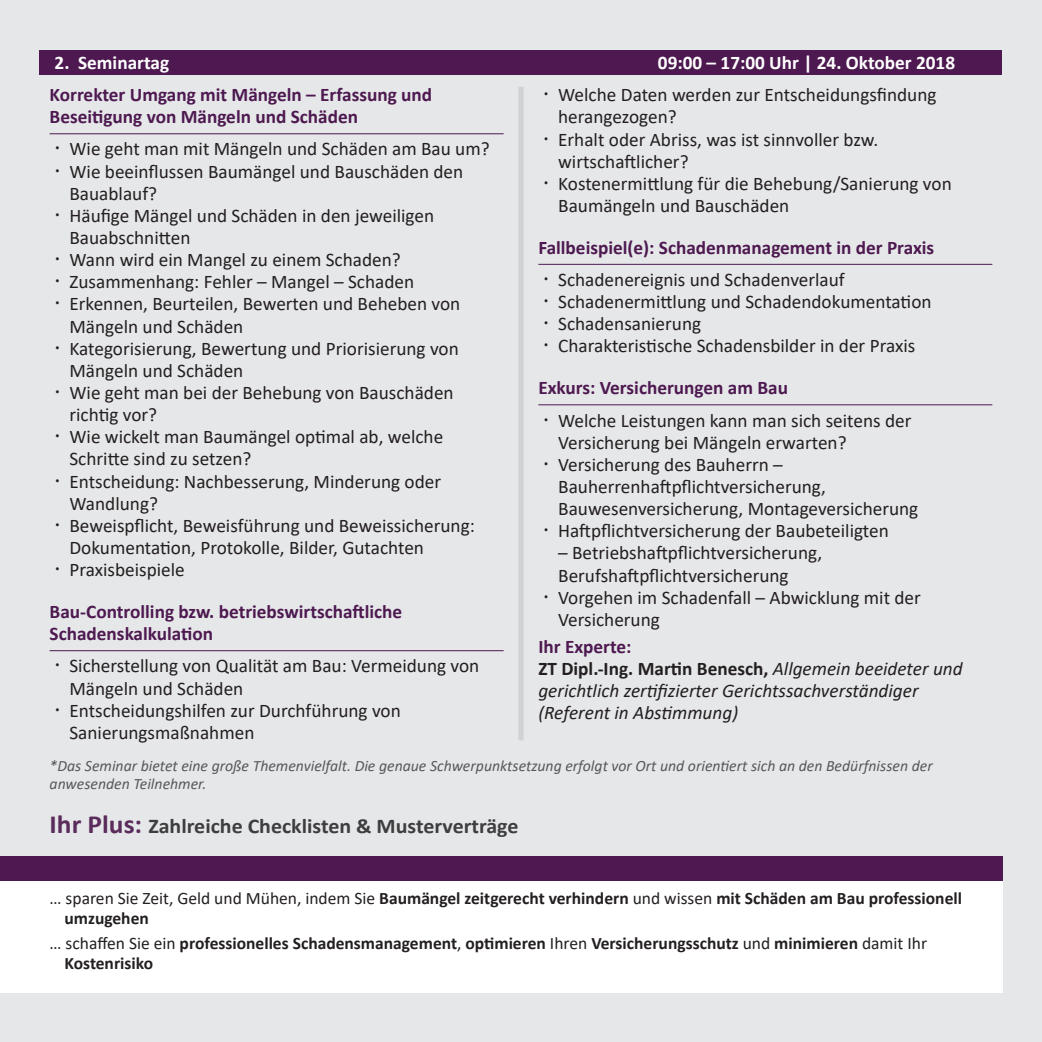
<style>
.page{position:relative;width:1042px;height:1042px;background:#e6e7e9}
.page>*{position:absolute;margin:0;border:0;box-sizing:border-box;transform-origin:0 0}
.t1{font:700 21px "Calibri";color:#3e3e3f;scale:1.04 1}
.t2{font:19.25px/22.1px "Calibri";color:#231f20}
.t3{font:700 19.25px/22.2px "Calibri";color:#4d1950}
.t4{font:italic 19.25px/22.2px "Calibri";color:#231f20}
.t5{font:700 19.25px "Calibri";color:#fff}
.t6{font:700 17.5px/20.1px "Calibri";color:#231f20}
.t7{font:italic 15.75px/18.2px "Calibri";color:#57585a}
.s1{font-weight:700;font-style:normal;color:#4d1950}
.s2{font-weight:700;font-style:normal}
.s3{font-size:26.25px;color:#5a2b5b}
.s4{font-weight:400}
</style>
<div class="page">
<div style="left:0;top:881px;width:1002px;height:111px;background:#fff"></div>
<hr style="left:50px;top:133px;width:454px;height:1px;background:#4d1950">
<hr style="left:50px;top:650px;width:454px;height:1px;background:#4d1950">
<hr style="left:538px;top:264px;width:454px;height:1px;background:#4d1950">
<hr style="left:538px;top:404px;width:454px;height:1px;background:#4d1950">
<div style="left:518px;top:87px;width:5px;height:653px;background:#d1d2d4"></div>
<div style="left:40px;top:50px;width:962px;height:24px;background:#4d1950"></div>
<div style="left:0;top:856px;width:1002px;height:25px;background:#4d1950"></div>
<p class="t5" style="left:55px;top:49px;width:116px">2. Seminartag</p>
<p class="t5" style="left:658px;top:49px;width:299px">09:00 – 17:00 Uhr | 24. Oktober 2018</p>
<p class="t3" style="left:50px;top:83px;width:384px">Korrekter Umgang mit Mängeln – Erfassung und<br>Beseitigung von Mängeln und Schäden</p>
<p class="t2" style="left:69px;top:138px;width:422px">Wie geht man mit Mängeln und Schäden am Bau um?<br>Wie beeinflussen Baumängel und Bauschäden den Bauablauf?<br>Häufige Mängel und Schäden in den jeweiligen Bauabschnitten<br>Wann wird ein Mangel zu einem Schaden?<br>Zusammenhang: Fehler – Mangel – Schaden Erkennen, Beurteilen, Bewerten und Beheben von Mängeln und Schäden<br>Kategorisierung, Bewertung und Priorisierung von Mängeln und Schäden<br>Wie geht man bei der Behebung von Bauschäden richtig vor?<br>Wie wickelt man Baumängel optimal ab, welche Schritte sind zu setzen?<br>Entscheidung: Nachbesserung, Minderung oder Wandlung?<br>Beweispflicht, Beweisführung und Beweissicherung:<br>Dokumentation, Protokolle, Bilder, Gutachten Praxisbeispiele</p>
<p class="t3" style="left:50px;top:600px;width:354px">Bau-Controlling bzw. betriebswirtschaftliche<br>Schadenskalkulation</p>
<p class="t2" style="left:69px;top:654px;width:411px">Sicherstellung von Qualität am Bau: Vermeidung von Mängeln und Schäden<br>Entscheidungshilfen zur Durchführung von Sanierungsmaßnahmen</p>
<p class="t2" style="left:558px;top:83px;width:395px">Welche Daten werden zur Entscheidungsfindung herangezogen?<br>Erhalt oder Abriss, was ist sinnvoller bzw. wirtschaftlicher?<br>Kostenermittlung für die Behebung/Sanierung von Baumängeln und Bauschäden</p>
<p class="t3" style="left:538px;top:236px;width:397px">Fallbeispiel(e): Schadenmanagement in der Praxis</p>
<p class="t2" style="left:558px;top:268px;width:375px">Schadenereignis und Schadenverlauf Schadenermittlung und Schadendokumentation Schadensanierung<br>Charakteristische Schadensbilder in der Praxis</p>
<p class="t3" style="left:538px;top:377px;width:251px">Exkurs: Versicherungen am Bau</p>
<p class="t2" style="left:558px;top:409px;width:362px">Welche Leistungen kann man sich seitens der Versicherung bei Mängeln erwarten?<br>Versicherung des Bauherrn – Bauherrenhaftpflichtversicherung, Bauwesenversicherung, Montageversicherung Haftpflichtversicherung der Baubeteiligten</p>
<p class="t2" style="left:558px;top:541px;width:364px">– Betriebshaftpflichtversicherung, Berufshaftpflichtversicherung<br>Vorgehen im Schadenfall – Abwicklung mit der Versicherung</p>
<p class="t4" style="left:538px;top:634px;width:426px"><span class="s1">Ihr Experte:<br></span><span class="s2">ZT Dipl.-Ing. Martin Benesch,</span> Allgemein beeideter und gerichtlich zertifizierter Gerichtssachverständiger (Referent in Abstimmung)</p>
<p class="t7" style="left:50px;top:756px;width:884px">*Das Seminar bietet eine große Themenvielfalt. Die genaue Schwerpunktsetzung erfolgt vor Ort und orientiert sich an den Bedürfnissen der anwesenden Teilnehmer.</p>
<p class="t1" style="left:50px;top:811px;width:452px"><span class="s3">Ihr Plus:</span> Zahlreiche Checklisten &amp; Musterverträge</p>
<p class="t6" style="left:64px;top:887px;width:899px;text-indent:-15px"><span class="s4">… sparen Sie Zeit, Geld und Mühen, indem Sie</span> Baumängel zeitgerecht verhindern <span class="s4">und wissen</span> mit Schäden am Bau professionell umzugehen</p>
<p class="t6" style="left:64px;top:933px;width:864px;text-indent:-15px"><span class="s4">… schaffen Sie ein</span> professionelles Schadensmanagement<span class="s4">,</span> optimieren <span class="s4">Ihren</span> Versicherungsschutz <span class="s4">und</span> minimieren <span class="s4">damit Ihr<br></span>Kostenrisiko</p>
</div>
